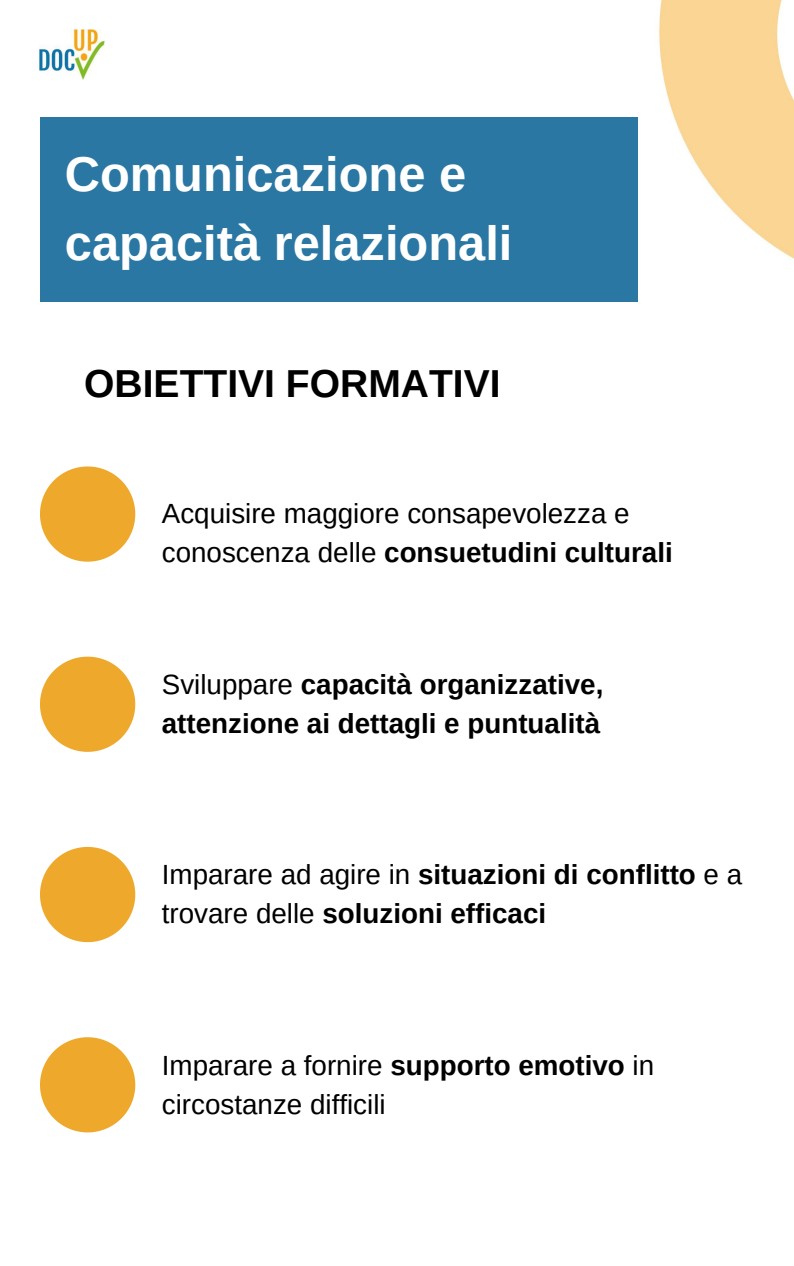
<style>
.page{position:relative;width:794px;height:1266px;background:#fff}
.page>*{position:absolute;margin:0;border:0;box-sizing:border-box;transform-origin:0 0}
.t1{font:700 48.75px/68.1px "Arimo";color:#fff}
.t2{font:700 39px "Arimo";color:#000}
.t3{font:700 27.75px/38.8px "Arimo";color:#000}
.t4{font:27.75px/38.8px "Arimo";color:#000}
.s1{font-weight:700}
.s2{font-weight:400}
</style>
<div class="page">
<img style="left:40px;top:29px;width:64px;height:50px">
<img style="left:637px;top:0;width:156px;height:277px">
<div style="left:40px;top:117px;width:597px;height:184px;background:#2a77a3"></div>
<svg style="left:40px;top:466px;width:95px;height:95px"></svg>
<svg style="left:40px;top:847px;width:95px;height:95px"></svg>
<svg style="left:40px;top:656px;width:95px;height:96px"></svg>
<svg style="left:40px;top:1037px;width:95px;height:95px"></svg>
<h1 class="t1" style="left:65px;top:140px;width:449px">Comunicazione e capacità relazionali</h1>
<h2 class="t2" style="left:84px;top:362px;width:417px">OBIETTIVI FORMATIVI</h2>
<p class="t4" style="left:162px;top:494px;width:512px">Acquisire maggiore consapevolezza e conoscenza delle <span class="s1">consuetudini culturali</span></p>
<p class="t3" style="left:162px;top:665px;width:443px"><span class="s2">Sviluppare</span> capacità organizzative, attenzione ai dettagli e puntualità</p>
<p class="t3" style="left:162px;top:855px;width:581px"><span class="s2">Imparare ad agire in</span> situazioni di conflitto <span class="s2">e a trovare delle</span> soluzioni efficaci</p>
<p class="t4" style="left:162px;top:1045px;width:493px">Imparare a fornire <span class="s1">supporto emotivo</span> in circostanze difficili</p>
</div>
